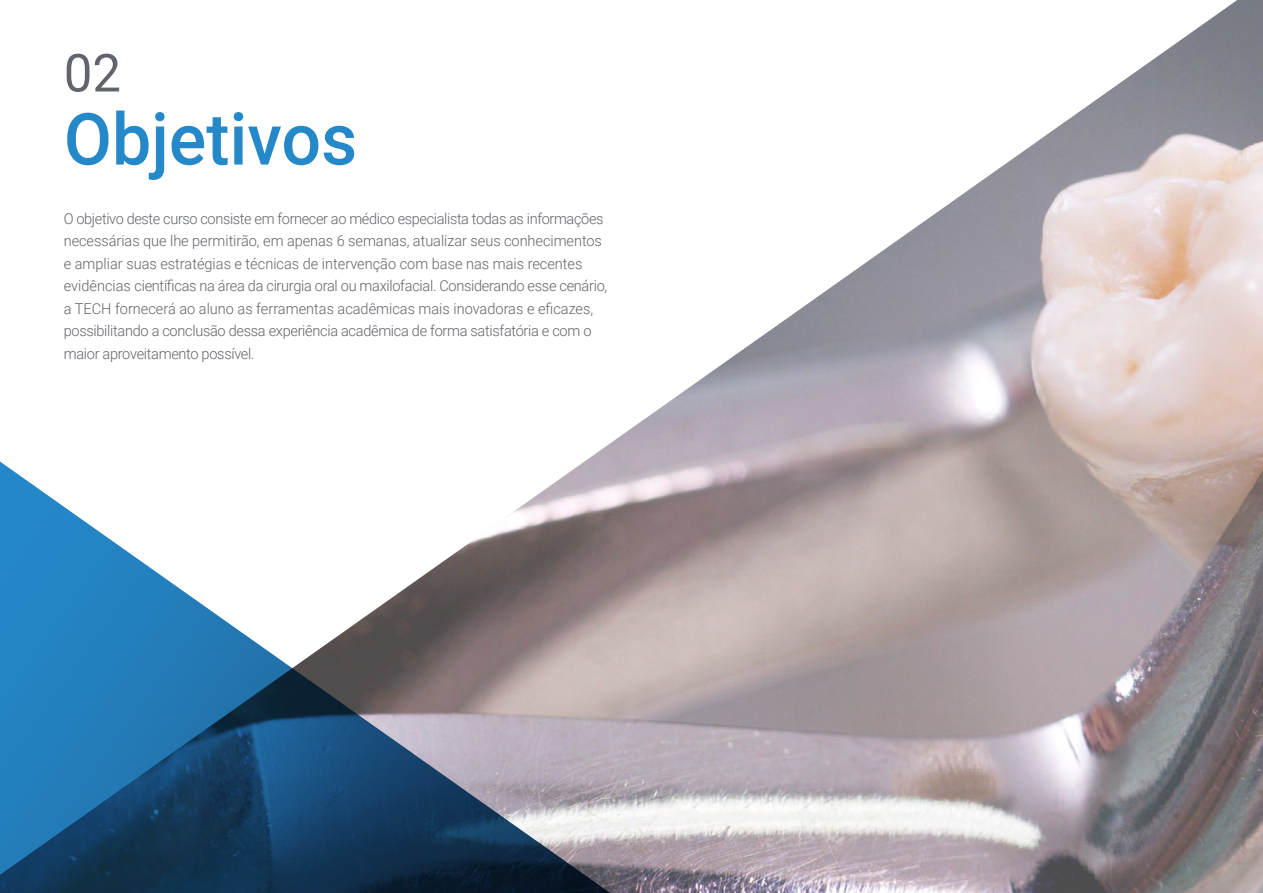
<style>
.page{position:relative;width:1263px;height:893px;background:#fff}
.page>*{position:absolute;margin:0;border:0;box-sizing:border-box;transform-origin:0 0}
.t1{font:500 72px "Roboto";color:#2488c9}
.t2{font:52.5px "Roboto";color:#61646a}
.t3{font:300 15px/22.5px "Roboto";letter-spacing:-.02em;color:#61646a}
</style>
<div class="page">
<img style="left:607px;top:0;width:656px;height:893px">
<svg style="left:0;top:446px;width:640px;height:447px"></svg>
<h2 class="t2" style="left:64px;top:36px;width:59px">02</h2>
<h1 class="t1" style="left:64px;top:89px;width:295px">Objetivos</h1>
<p class="t3" style="left:64px;top:207px;width:545px">O objetivo deste curso consiste em fornecer ao médico especialista todas as informações necessárias que lhe permitirão, em apenas 6 semanas, atualizar seus conhecimentos e ampliar suas estratégias e técnicas de intervenção com base nas mais recentes evidências científicas na área da cirurgia oral ou maxilofacial. Considerando esse cenário, a TECH fornecerá ao aluno as ferramentas acadêmicas mais inovadoras e eficazes, possibilitando a conclusão dessa experiência acadêmica de forma satisfatória e com o maior aproveitamento possível.</p>
</div>
